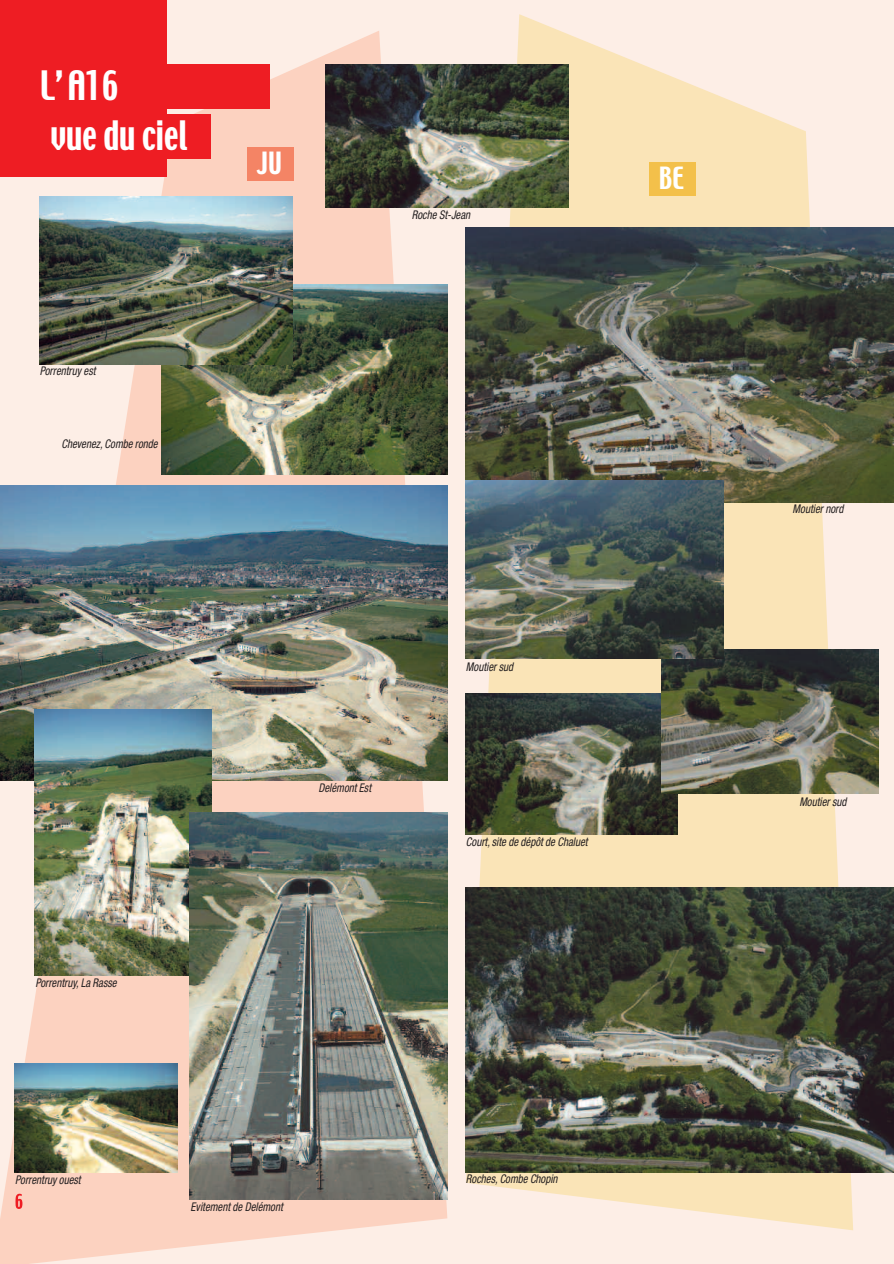
<style>
.page{position:relative;width:894px;height:1264px;background:#fff}
.page>*{position:absolute;margin:0;border:0;box-sizing:border-box;transform-origin:0 0}
.t1{font:36px/49.7px "Techno";color:#fff;scale:.9 1}
.t2{font:27.15px "Techno";color:#fff;scale:.9 1}
.t3{font:italic condensed 12px "Helvetica Neue";color:#231f20;scale:.9 1}
</style>
<div class="page">
<img style="left:0;top:0;width:894px;height:1264px">
<h1 class="t1" style="left:40px;top:63px;width:165px">L’ A16<br>vue du ciel</h1>
<h2 class="t2" style="left:257px;top:149px;width:30px">JU</h2>
<p class="t3" style="left:40px;top:366px;width:63px">Porrentruy est</p>
<p class="t3" style="left:61px;top:439px;width:108px">Chevenez, Combe ronde</p>
<p class="t3" style="left:412px;top:210px;width:66px">Roche St-Jean</p>
<h2 class="t2" style="left:659px;top:164px;width:29px">BE</h2>
<p class="t3" style="left:35px;top:978px;width:92px">Porrentruy, La Rasse</p>
<p class="t3" style="left:318px;top:783px;width:60px">Delémont Est</p>
<p class="t3" style="left:15px;top:1175px;width:74px">Porrentruy ouest</p>
<p class="t3" style="left:191px;top:1202px;width:104px">Evitement de Delémont</p>
<p class="t3" style="left:466px;top:662px;width:54px">Moutier sud</p>
<p class="t3" style="left:466px;top:837px;width:137px">Court, site de dépôt de Chaluet</p>
<p class="t3" style="left:466px;top:1174px;width:103px">Roches, Combe Chopin</p>
<p class="t3" style="left:792px;top:505px;width:58px">Moutier nord</p>
<p class="t3" style="left:799px;top:797px;width:54px">Moutier sud</p>
</div>
